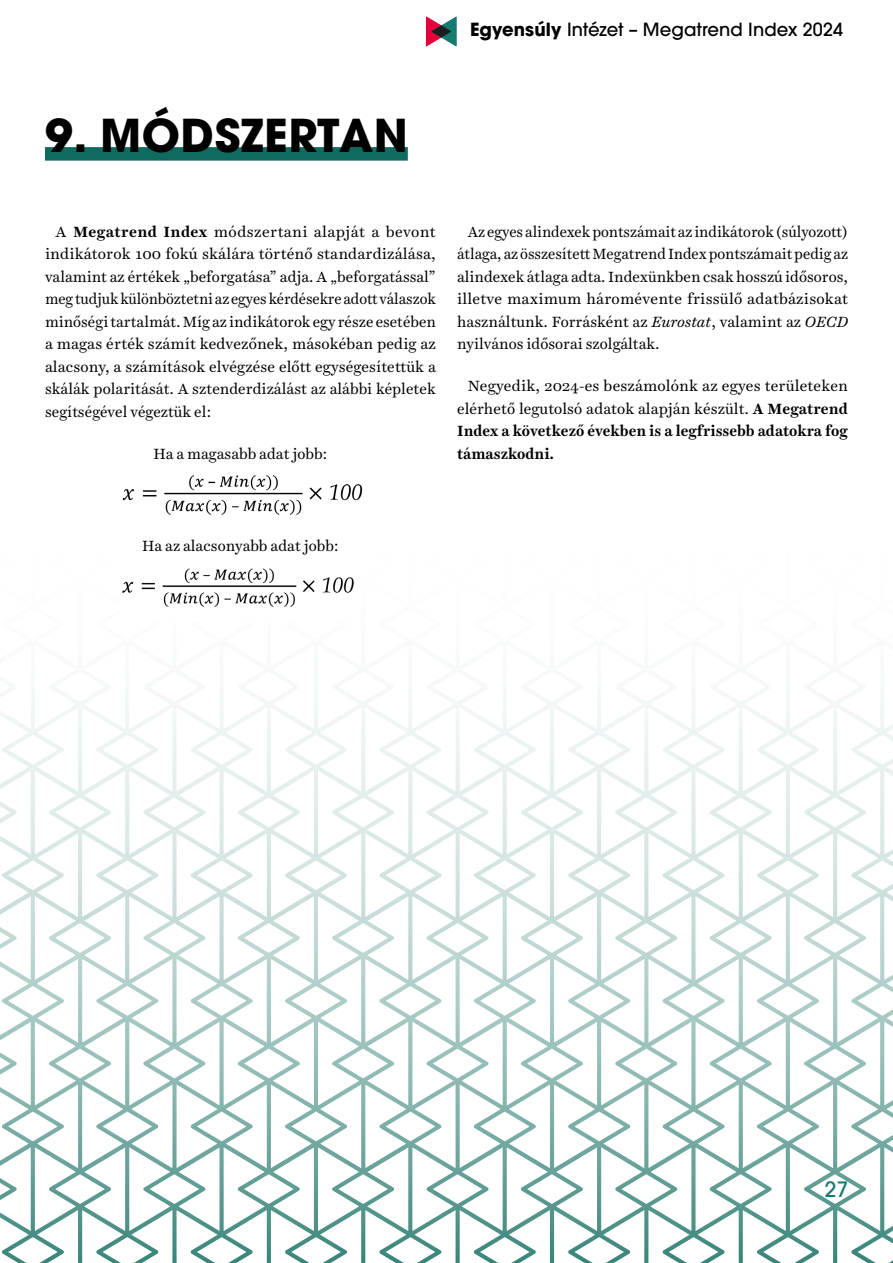
<style>
.page{position:relative;width:893px;height:1263px;background:#fff}
.page>*{position:absolute;margin:0;border:0;box-sizing:border-box;transform-origin:0 0}
.t1{font:700 45px "ITC Avant Garde Pro";letter-spacing:.01em;color:#000}
.t2{font:500 21px "ITC Avant Garde Pro";color:#137b6f}
.t3{font:500 18px "ITC Avant Garde Pro";letter-spacing:.005em;color:#000}
.t4{font:15px/22.5px "Harriet Text";color:#000;text-align:justify}
.s1{font-weight:700}
.s2{font-style:italic}
</style>
<div class="page">
<svg style="left:0;top:871px;width:893px;height:392px"></svg>
<svg style="left:0;top:686px;width:893px;height:185px"></svg>
<img style="left:122px;top:568px;width:232px;height:39px">
<img style="left:122px;top:475px;width:241px;height:40px">
<div style="left:45px;top:147px;width:363px;height:14px;background:#0f6a5f"></div>
<svg style="left:426px;top:16px;width:31px;height:31px"></svg>
<h1 class="t1" style="left:45px;top:106px;width:364px">9. MÓDSZERTAN</h1>
<p class="t3" style="left:470px;top:18px;width:375px"><span class="s1">Egyensúly</span> Intézet – Megatrend Index 2024</p>
<p class="t4" style="left:45px;top:220px;width:392px;text-indent:11px">A <span class="s1">Megatrend Index</span> módszertani alapját a bevont indikátorok 100 fokú skálára történő standardizálása, valamint az értékek „beforgatása” adja. A „beforgatással” meg tudjuk különböztetni az egyes kérdésekre adott válaszok minőségi tartalmát. Míg az indikátorok egy része esetében a magas érték számít kedvezőnek, másokéban pedig az alacsony, a számítások elvégzése előtt egységesítettük a skálák polaritását. A sztenderdizálást az alábbi képletek segítségével végeztük el:</p>
<p class="t4" style="left:153px;top:442px;width:176px">Ha a magasabb adat jobb:</p>
<p class="t4" style="left:457px;top:220px;width:392px;text-indent:11px">Az egyes alindexek pontszámait az indikátorok (súlyozott) átlaga, az összesített Megatrend Index pontszámait pedig az alindexek átlaga adta. Indexünkben csak hosszú idősoros, illetve maximum háromévente frissülő adatbázisokat használtunk. Forrásként az <span class="s2">Eurostat</span>, valamint az <span class="s2">OECD </span>nyilvános idősorai szolgáltak.</p>
<p class="t4" style="left:457px;top:375px;width:392px;text-indent:11px">Negyedik, 2024-es beszámolónk az egyes területeken elérhető legutolsó adatok alapján készült. <span class="s1">A Megatrend Index a következő években is a legfrissebb adatokra fog támaszkodni.</span></p>
<p class="t4" style="left:142px;top:535px;width:198px">Ha az alacsonyabb adat jobb:</p>
<h2 class="t2" style="left:825px;top:1176px;width:25px">27</h2>
</div>
